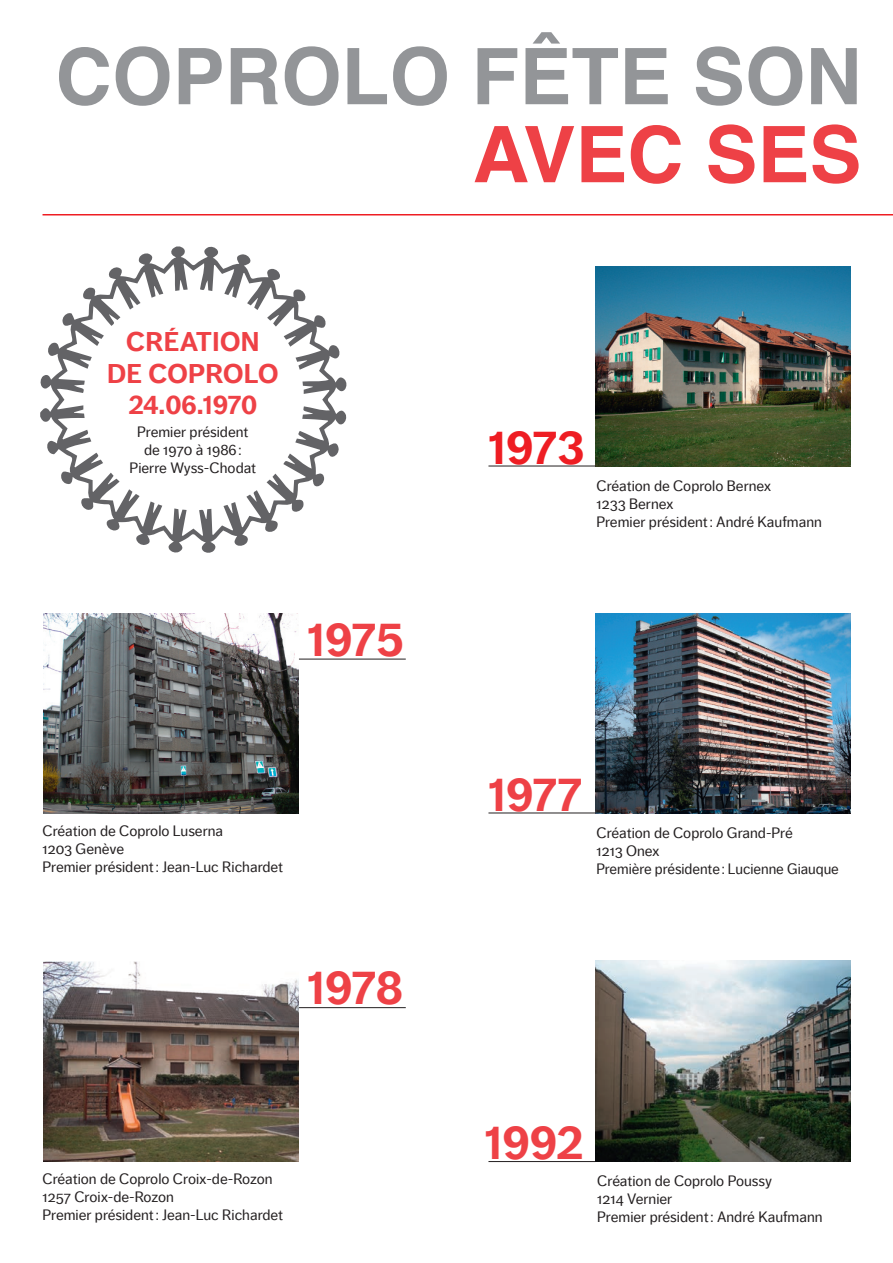
<style>
.page{position:relative;width:893px;height:1263px;background:#fff}
.page>*{position:absolute;margin:0;border:0;box-sizing:border-box;transform-origin:0 0}
.t1{font:700 78px "Helvetica";color:#939598}
.t2{font:700 78px "Helvetica";color:#ee4146}
.t3{font:700 48px "Dagny Web W03";color:#ee4146}
.t4{font:700 48px "Dagny Web W03";color:#ee1d23}
.t5{font:700 27px/31.5px "Dagny Web W03";letter-spacing:.01em;color:#ee4146;text-align:center}
.t6{font:15px/18px "Dagny Web W03";color:#231f20}
</style>
<div class="page">
<hr style="left:43px;top:214px;width:850px;height:1px;background:#ee1d23">
<img style="left:44px;top:613px;width:255px;height:200px">
<img style="left:595px;top:266px;width:255px;height:200px">
<img style="left:595px;top:613px;width:255px;height:200px">
<img style="left:595px;top:960px;width:255px;height:202px">
<img style="left:44px;top:961px;width:255px;height:200px">
<hr style="left:488px;top:466px;width:107px;height:1px;background:#231f20">
<hr style="left:488px;top:813px;width:107px;height:1px;background:#231f20">
<hr style="left:299px;top:659px;width:107px;height:1px;background:#231f20">
<hr style="left:488px;top:1161px;width:107px;height:1px;background:#231f20">
<hr style="left:299px;top:1007px;width:107px;height:1px;background:#231f20">
<svg style="left:40px;top:246px;width:307px;height:307px"></svg>
<h1 class="t1" style="left:55px;top:14px;width:808px">COPROLO FÊTE SON</h1>
<h1 class="t2" style="left:473px;top:92px;width:390px">AVEC SES</h1>
<h3 class="t5" style="left:107px;top:326px;width:173px">CRÉATION<br>DE COPROLO<br>24.06.1970</h3>
<p class="t6" style="left:130px;top:423px;width:128px;text-align:center">Premier président de 1970 à 1986:<br>Pierre Wyss-Chodat</p>
<h2 class="t3" style="left:307px;top:611px;width:98px">1975</h2>
<p class="t6" style="left:43px;top:822px;width:242px">Création de Coprolo Luserna<br>1203 Genève<br>Premier président: Jean-Luc Richardet</p>
<h2 class="t3" style="left:307px;top:959px;width:97px">1978</h2>
<p class="t6" style="left:43px;top:1170px;width:242px">Création de Coprolo Croix-de-Rozon<br>1257 Croix-de-Rozon<br>Premier président: Jean-Luc Richardet</p>
<h2 class="t4" style="left:488px;top:419px;width:97px">1973</h2>
<p class="t6" style="left:596px;top:477px;width:227px">Création de Coprolo Bernex<br>1233 Bernex<br>Premier président: André Kaufmann</p>
<h2 class="t3" style="left:488px;top:765px;width:96px">1977</h2>
<p class="t6" style="left:596px;top:823px;width:244px">Création de Coprolo Grand-Pré<br>1213 Onex<br>Première présidente: Lucienne Giauque</p>
<h2 class="t3" style="left:485px;top:1113px;width:100px">1992</h2>
<p class="t6" style="left:597px;top:1171px;width:227px">Création de Coprolo Poussy<br>1214 Vernier<br>Premier président: André Kaufmann</p>
</div>
